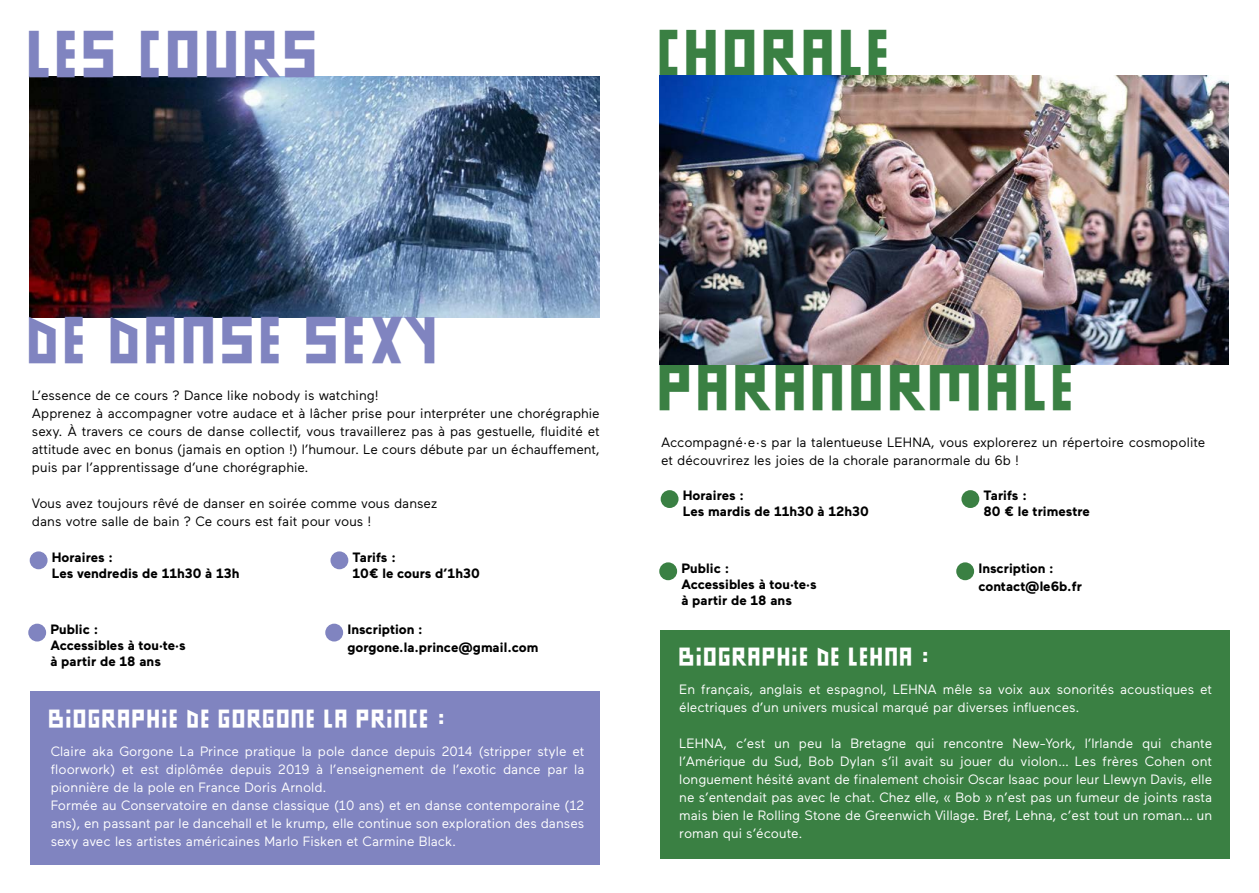
<style>
.page{position:relative;width:1259px;height:893px;background:#fff}
.page>*{position:absolute;margin:0;border:0;box-sizing:border-box;transform-origin:0 0}
.t1{font:46.5px "Residenthequedroite";color:#8084c0}
.t2{font:46.5px "Residenthequedroite";color:#3a8043}
.t3{font:18px "Residenthequedroite";color:#fff}
.t4{font:13.5px/18px "Maax";color:#fff}
.t5{font:13.5px/18px "Maax";color:#000}
.t6{font:700 13.5px/16.2px "Maax";color:#000}
</style>
<div class="page">
<div style="left:660px;top:630px;width:569px;height:229px;background:#3a8043"></div>
<img style="left:659px;top:76px;width:569px;height:289px">
<img style="left:30px;top:77px;width:570px;height:240px">
<div style="left:30px;top:692px;width:570px;height:173px;background:#8084c0"></div>
<div style="left:30px;top:551px;width:18px;height:18px;background:#8084c0;border-radius:50%"></div>
<div style="left:330px;top:551px;width:18px;height:18px;background:#8084c0;border-radius:50%"></div>
<div style="left:660px;top:490px;width:18px;height:18px;background:#3a8043;border-radius:50%"></div>
<div style="left:961px;top:490px;width:18px;height:18px;background:#3a8043;border-radius:50%"></div>
<div style="left:28px;top:624px;width:18px;height:17px;background:#8084c0;border-radius:50%"></div>
<div style="left:325px;top:624px;width:18px;height:17px;background:#8084c0;border-radius:50%"></div>
<div style="left:659px;top:562px;width:18px;height:18px;background:#3a8043;border-radius:50%"></div>
<div style="left:956px;top:562px;width:18px;height:18px;background:#3a8043;border-radius:50%"></div>
<h1 class="t1" style="left:24px;top:24px;width:296px">LES COURS</h1>
<h1 class="t2" style="left:655px;top:24px;width:238px">CHORALE</h1>
<h1 class="t1" style="left:25px;top:311px;width:415px">DE DANSE SEXY</h1>
<p class="t5" style="left:32px;top:386px;width:569px">L’essence de ce cours ? Dance like nobody is watching!<br>Apprenez à accompagner votre audace et à lâcher prise pour interpréter une chorégraphie sexy. À travers ce cours de danse collectif, vous travaillerez pas à pas gestuelle, fluidité et attitude avec en bonus (jamais en option !) l’humour. Le cours débute par un échauffement, puis par l’apprentissage d’une chorégraphie.</p>
<p class="t5" style="left:32px;top:494px;width:407px">Vous avez toujours rêvé de danser en soirée comme vous dansez dans votre salle de bain ? Ce cours est fait pour vous !</p>
<p class="t6" style="left:52px;top:549px;width:189px">Horaires :<br>Les vendredis de 11h30 à 13h</p>
<p class="t6" style="left:352px;top:549px;width:129px">Tarifs :<br>10€ le cours d’1h30</p>
<p class="t6" style="left:50px;top:621px;width:137px">Public :<br>Accessibles à tou·te·s à partir de 18 ans</p>
<p class="t6" style="left:347px;top:620px;width:193px;line-height:18px">Inscription : gorgone.la.prince@gmail.com</p>
<h2 class="t3" style="left:48px;top:707px;width:401px">BIOGRAPHIE DE GORGONE LA PRINCE :</h2>
<p class="t4" style="left:51px;top:743px;width:535px">Claire aka Gorgone La Prince pratique la pole dance depuis 2014 (stripper style et floorwork) et est diplômée depuis 2019 à l’enseignement de l’exotic dance par la pionnière de la pole en France Doris Arnold.<br>Formée au Conservatoire en danse classique (10 ans) et en danse contemporaine (12 ans), en passant par le dancehall et le krump, elle continue son exploration des danses sexy avec les artistes américaines Marlo Fisken et Carmine Black.</p>
<h1 class="t2" style="left:655px;top:357px;width:422px">PARANORMALE</h1>
<p class="t5" style="left:661px;top:433px;width:546px">Accompagné·e·s par la talentueuse LEHNA, vous explorerez un répertoire cosmopolite et découvrirez les joies de la chorale paranormale du 6b !</p>
<p class="t6" style="left:683px;top:488px;width:188px">Horaires :<br>Les mardis de 11h30 à 12h30</p>
<p class="t6" style="left:983px;top:488px;width:108px">Tarifs :<br>80 € le trimestre</p>
<p class="t6" style="left:681px;top:560px;width:137px">Public :<br>Accessibles à tou·te·s à partir de 18 ans</p>
<p class="t6" style="left:978px;top:559px;width:105px;line-height:18px">Inscription : contact@le6b.fr</p>
<h2 class="t3" style="left:678px;top:645px;width:255px">BIOGRAPHIE DE LEHNA :</h2>
<p class="t4" style="left:679px;top:680px;width:534px">En français, anglais et espagnol, LEHNA mêle sa voix aux sonorités acoustiques et électriques d’un univers musical marqué par diverses influences.</p>
<p class="t4" style="left:679px;top:734px;width:534px;text-align:justify">LEHNA, c’est un peu la Bretagne qui rencontre New-York, l’Irlande qui chante l’Amérique du Sud, Bob Dylan s’il avait su jouer du violon… Les frères Cohen ont longuement hésité avant de finalement choisir Oscar Isaac pour leur Llewyn Davis, elle ne s’entendait pas avec le chat. Chez elle, « Bob » n’est pas un fumeur de joints rasta mais bien le Rolling Stone de Greenwich Village. Bref, Lehna, c’est tout un roman… un roman qui s’écoute.</p>
</div>
